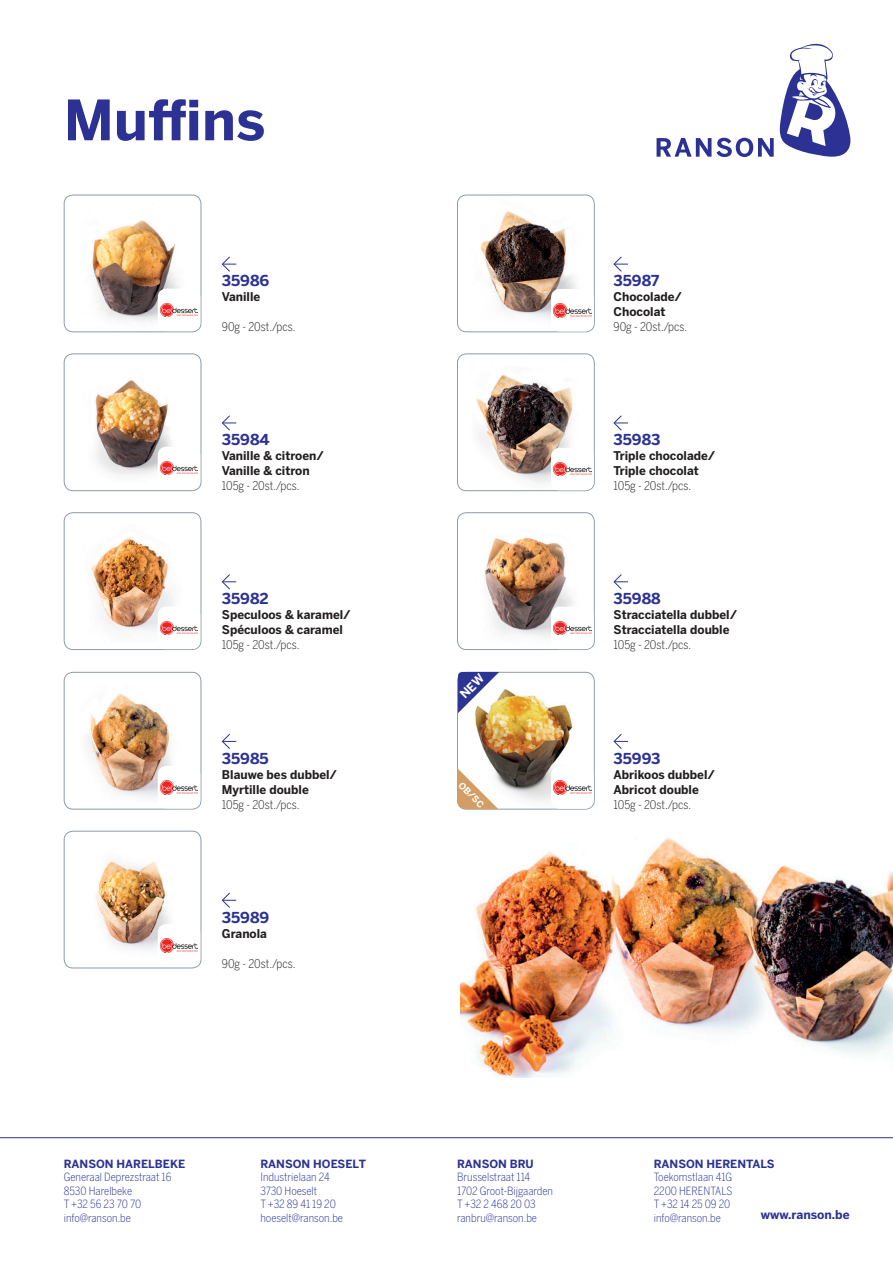
<style>
.page{position:relative;width:893px;height:1263px;background:#fff}
.page>*{position:absolute;margin:0;border:0;box-sizing:border-box;transform-origin:0 0}
.t1{font:700 55.2px "Benton Sans";color:#2c3293}
.t2{font:700 15px "Benton Sans";color:#2c3293}
.t3{font:700 12px/15px "Benton Sans";color:#231f20}
.t4{font:300 12px "Benton Sans Cond";color:#231f20}
.t5{font:700 12px "Benton Sans";color:#2c3293}
.t6{font:300 11.25px/13.5px "Benton Sans Cond";color:#2c3293}
.t7{font:300 11.25px/13.5px "Benton Sans Cond";color:#2b3393}
.t8{font:700 11.25px "Benton Sans";color:#2c3293}
.t9{font:700 11.25px "Benton Sans";color:#2b3393}
.t10{font:700 9px "Benton Sans";color:#fff}
</style>
<div class="page">
<img style="left:92px;top:220px;width:87px;height:102px">
<div style="left:64px;top:195px;width:137px;height:137px;border:1px solid #8e9ca6;border-radius:9px"></div>
<img style="left:95px;top:380px;width:77px;height:96px">
<div style="left:64px;top:353px;width:137px;height:138px;border:1px solid #8e9ca6;border-radius:9px"></div>
<img style="left:91px;top:537px;width:82px;height:94px">
<div style="left:64px;top:512px;width:137px;height:138px;border:1px solid #8e9ca6;border-radius:9px"></div>
<img style="left:87px;top:693px;width:84px;height:105px">
<div style="left:64px;top:672px;width:137px;height:137px;border:1px solid #8e9ca6;border-radius:9px"></div>
<img style="left:95px;top:861px;width:75px;height:89px">
<div style="left:64px;top:831px;width:137px;height:137px;border:1px solid #8e9ca6;border-radius:9px"></div>
<div style="left:158px;top:289px;width:42px;height:42px;background:#fff;border-radius:9px"></div>
<img style="left:160px;top:303px;width:38px;height:14px">
<div style="left:158px;top:447px;width:42px;height:42px;background:#fff;border-radius:9px"></div>
<img style="left:160px;top:461px;width:38px;height:14px">
<div style="left:158px;top:607px;width:42px;height:42px;background:#fff;border-radius:9px"></div>
<img style="left:160px;top:621px;width:38px;height:14px">
<div style="left:158px;top:766px;width:42px;height:42px;background:#fff;border-radius:9px"></div>
<img style="left:160px;top:780px;width:38px;height:14px">
<div style="left:158px;top:924px;width:42px;height:42px;background:#fff;border-radius:9px"></div>
<img style="left:160px;top:938px;width:38px;height:14px">
<img style="left:481px;top:211px;width:95px;height:108px">
<div style="left:457px;top:195px;width:138px;height:137px;border:1px solid #8e9ca6;border-radius:9px"></div>
<img style="left:476px;top:375px;width:97px;height:109px">
<div style="left:457px;top:353px;width:138px;height:138px;border:1px solid #8e9ca6;border-radius:9px"></div>
<img style="left:485px;top:537px;width:89px;height:101px">
<div style="left:457px;top:512px;width:138px;height:138px;border:1px solid #8e9ca6;border-radius:9px"></div>
<img style="left:475px;top:673px;width:119px;height:136px">
<div style="left:457px;top:672px;width:138px;height:137px;border:1px solid #8e9ca6;border-radius:9px"></div>
<div style="left:551px;top:289px;width:43px;height:42px;background:#fff;border-radius:9px"></div>
<img style="left:554px;top:303px;width:37px;height:14px">
<div style="left:551px;top:448px;width:43px;height:42px;background:#fff;border-radius:9px"></div>
<img style="left:554px;top:462px;width:37px;height:14px">
<div style="left:551px;top:607px;width:43px;height:42px;background:#fff;border-radius:9px"></div>
<img style="left:554px;top:621px;width:37px;height:14px">
<div style="left:551px;top:766px;width:43px;height:43px;background:#fff;border-radius:9px"></div>
<img style="left:554px;top:781px;width:37px;height:13px">
<img style="left:460px;top:837px;width:433px;height:240px">
<hr style="left:0;top:1137px;width:893px;height:1px;background:#2c3293">
<svg style="left:657px;top:138px;width:117px;height:19px"></svg>
<svg style="left:780px;top:43px;width:70px;height:114px"></svg>
<svg style="left:221px;top:256px;width:15px;height:16px"></svg>
<svg style="left:613px;top:256px;width:15px;height:16px"></svg>
<svg style="left:221px;top:415px;width:15px;height:16px"></svg>
<svg style="left:613px;top:415px;width:15px;height:16px"></svg>
<svg style="left:221px;top:574px;width:15px;height:16px"></svg>
<svg style="left:613px;top:574px;width:15px;height:16px"></svg>
<svg style="left:221px;top:734px;width:15px;height:15px"></svg>
<svg style="left:613px;top:734px;width:15px;height:15px"></svg>
<svg style="left:221px;top:892px;width:15px;height:16px"></svg>
<svg style="left:457px;top:760px;width:49px;height:49px"></svg>
<svg style="left:458px;top:672px;width:49px;height:49px"></svg>
<h1 class="t1" style="left:64px;top:87px;width:203px">Muffins</h1>
<p class="t2" style="left:222px;top:272px;width:49px">35986</p>
<p class="t3" style="left:222px;top:289px;width:40px">Vanille</p>
<p class="t4" style="left:222px;top:320px;width:75px">90g - 20st./pcs.</p>
<p class="t2" style="left:222px;top:431px;width:49px">35984</p>
<p class="t3" style="left:222px;top:448px;width:104px">Vanille &amp; citroen/<br>Vanille &amp; citron</p>
<p class="t4" style="left:222px;top:479px;width:79px">105g - 20st./pcs.</p>
<p class="t2" style="left:222px;top:590px;width:48px">35982</p>
<p class="t3" style="left:222px;top:607px;width:130px">Speculoos &amp; karamel/<br>Spéculoos &amp; caramel</p>
<p class="t4" style="left:222px;top:638px;width:79px">105g - 20st./pcs.</p>
<p class="t2" style="left:222px;top:749px;width:48px">35985</p>
<p class="t3" style="left:222px;top:767px;width:117px">Blauwe bes dubbel/<br>Myrtille double</p>
<p class="t4" style="left:222px;top:797px;width:79px">105g - 20st./pcs.</p>
<p class="t2" style="left:222px;top:908px;width:49px">35989</p>
<p class="t3" style="left:222px;top:925px;width:47px">Granola</p>
<p class="t4" style="left:222px;top:956px;width:75px">90g - 20st./pcs.</p>
<p class="t8" style="left:64px;top:1157px;width:123px">RANSON HARELBEKE</p>
<p class="t6" style="left:64px;top:1170px;width:109px">Generaal Deprezstraat 16<br>8530 Harelbeke<br>T +32 56 23 70 70 info@ranson.be</p>
<p class="t8" style="left:260px;top:1157px;width:107px">RANSON HOESELT</p>
<p class="t6" style="left:260px;top:1170px;width:84px">Industrielaan 24<br>3730 Hoeselt<br>T +32 89 41 19 20 hoeselt@ranson.be</p>
<p class="t10" style="left:464px;top:780px;width:33px;rotate:45deg">OB/SC</p>
<p class="t2" style="left:614px;top:272px;width:47px">35987</p>
<p class="t3" style="left:614px;top:289px;width:70px">Chocolade/<br>Chocolat</p>
<p class="t4" style="left:614px;top:320px;width:75px">90g - 20st./pcs.</p>
<p class="t2" style="left:614px;top:431px;width:49px">35983</p>
<p class="t3" style="left:614px;top:448px;width:103px">Triple chocolade/<br>Triple chocolat</p>
<p class="t4" style="left:614px;top:479px;width:79px">105g - 20st./pcs.</p>
<p class="t2" style="left:614px;top:590px;width:49px">35988</p>
<p class="t3" style="left:614px;top:607px;width:125px">Stracciatella dubbel/<br>Stracciatella double</p>
<p class="t4" style="left:614px;top:638px;width:79px">105g - 20st./pcs.</p>
<p class="t2" style="left:614px;top:749px;width:48px">35993</p>
<p class="t3" style="left:614px;top:767px;width:103px">Abrikoos dubbel/<br>Abricot double</p>
<p class="t4" style="left:614px;top:797px;width:79px">105g - 20st./pcs.</p>
<p class="t8" style="left:457px;top:1157px;width:78px">RANSON BRU</p>
<p class="t6" style="left:457px;top:1170px;width:97px">Brusselstraat 114<br>1702 Groot-Bijgaarden<br>T +32 2 468 20 03 ranbru@ranson.be</p>
<p class="t9" style="left:654px;top:1157px;width:122px">RANSON HERENTALS</p>
<p class="t7" style="left:654px;top:1170px;width:80px">Toekomstlaan 41G<br>2200 HERENTALS<br>T +32 14 25 09 20 info@ranson.be</p>
<p class="t5" style="left:761px;top:1207px;width:90px">www.ranson.be</p>
</div>
